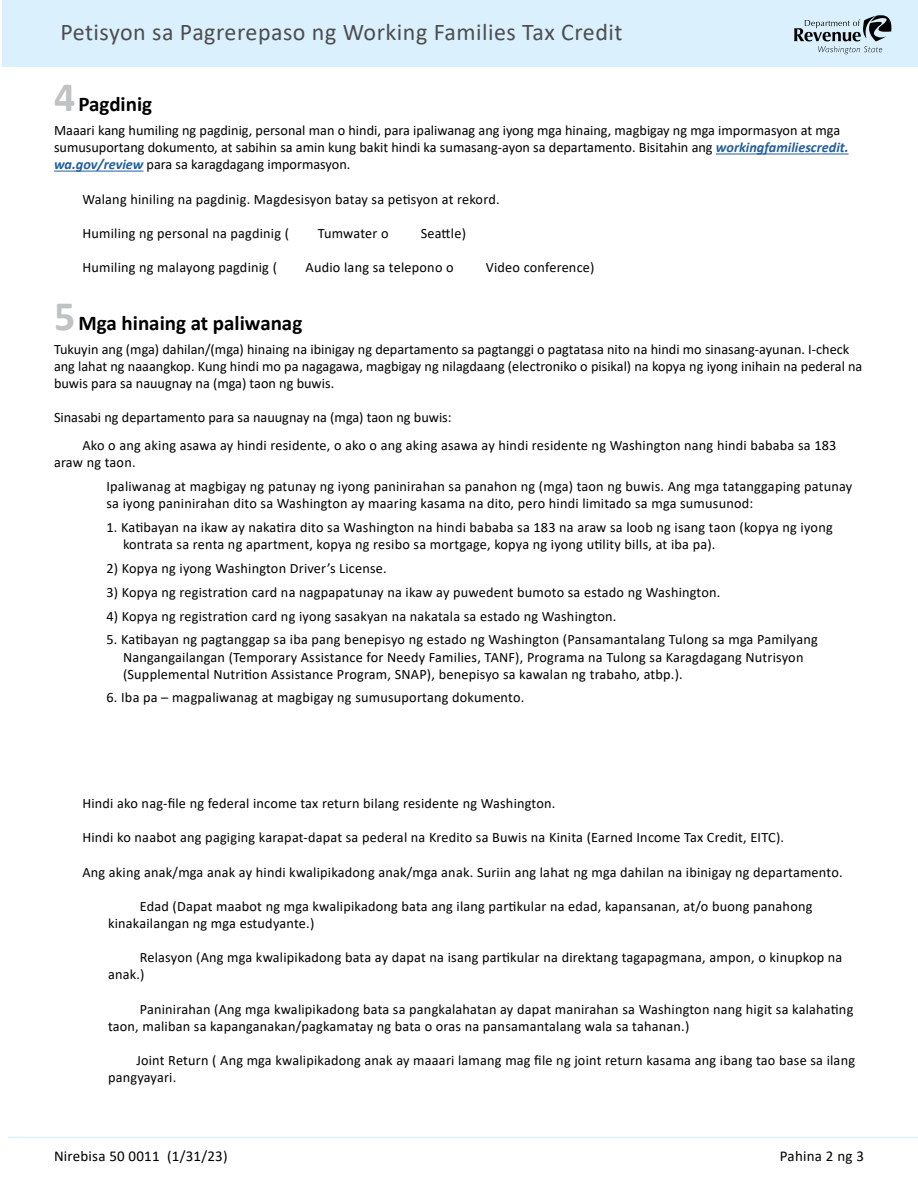
<style>
.page{position:relative;width:918px;height:1188px;background:#fff}
.page>*{position:absolute;margin:0;border:0;box-sizing:border-box;transform-origin:0 0}
.t1{font:24px "Calibri";letter-spacing:.02em;color:#4d4d4f}
.Normal__P{font:700 21px "Calibri";color:#000}
.t2{font:15px "Calibri";letter-spacing:.015em;color:#000}
.Normal__P-2{font:14.25px/17.1px "Calibri";letter-spacing:.015em;color:#000}
.s1{font-size:42px;color:#c0c2c4}
.s2{font-weight:700;font-style:italic;color:#215e9e}
</style>
<div class="page">
<div style="left:2px;top:0;width:916px;height:66px;background:#daf1fd"></div>
<svg style="left:794px;top:15px;width:98px;height:39px"></svg>
<hr style="left:8px;top:1137px;width:910px;height:1px;background:#daf1fd">
<hr style="left:716px;top:154px;width:133px;height:1px;background:#215e9e">
<hr style="left:54px;top:171px;width:89px;height:1px;background:#215e9e">
<h1 class="t1" style="left:60px;top:15px;width:564px">Petisyon sa Pagrerepaso ng Working Families Tax Credit</h1>
<p class="Normal__P" style="left:54px;top:90px;width:100px"><span class="s1">4</span> Pagdinig</p>
<p class="Normal__P-2" style="left:54px;top:122px;width:796px">Maaari kang humiling ng pagdinig, personal man o hindi, para ipaliwanag ang iyong mga hinaing, magbigay ng mga impormasyon at mga sumusuportang dokumento, at sabihin sa amin kung bakit hindi ka sumasang-ayon sa departamento. Bisitahin ang <span class="s2">workingfamiliescredit. wa.gov/review</span> para sa karagdagang impormasyon.</p>
<p class="Normal__P-2" style="left:82px;top:190px;width:419px">Walang hiniling na pagdinig. Magdesisyon batay sa petisyon at rekord.</p>
<p class="Normal__P-2" style="left:82px;top:224px;width:208px">Humiling ng personal na pagdinig (</p>
<p class="Normal__P-2" style="left:318px;top:224px;width:72px">Tumwater o</p>
<p class="Normal__P-2" style="left:421px;top:224px;width:47px">Seattle)</p>
<p class="Normal__P-2" style="left:82px;top:259px;width:196px">Humiling ng malayong pagdinig (</p>
<p class="Normal__P-2" style="left:306px;top:259px;width:150px">Audio lang sa telepono o</p>
<p class="Normal__P-2" style="left:486px;top:259px;width:110px">Video conference)</p>
<p class="Normal__P" style="left:54px;top:308px;width:250px"><span class="s1">5</span> Mga hinaing at paliwanag</p>
<p class="Normal__P-2" style="left:54px;top:340px;width:810px">Tukuyin ang (mga) dahilan/(mga) hinaing na ibinigay ng departamento sa pagtanggi o pagtatasa nito na hindi mo sinasang-ayunan. I-check ang lahat ng naaangkop. Kung hindi mo pa nagagawa, magbigay ng nilagdaang (electroniko o pisikal) na kopya ng iyong inihain na pederal na buwis para sa nauugnay na (mga) taon ng buwis.</p>
<p class="Normal__P-2" style="left:82px;top:404px;width:756px;line-height:27.6px;text-indent:-28px">Sinasabi ng departamento para sa nauugnay na (mga) taon ng buwis:<br>Ako o ang aking asawa ay hindi residente, o ako o ang aking asawa ay hindi residente ng Washington nang hindi bababa sa 183</p>
<p class="Normal__P-2" style="left:54px;top:453px;width:83px">araw ng taon.</p>
<p class="Normal__P-2" style="left:106px;top:477px;width:747px">Ipaliwanag at magbigay ng patunay ng iyong paninirahan sa panahon ng (mga) taon ng buwis. Ang mga tatanggaping patunay sa iyong paninirahan dito sa Washington ay maaring kasama na dito, pero hindi limitado sa mga sumusunod:</p>
<p class="Normal__P-2" style="left:123px;top:518px;width:711px;text-indent:-16px">1. Katibayan na ikaw ay nakatira dito sa Washington na hindi bababa sa 183 na araw sa loob ng isang taon (kopya ng iyong kontrata sa renta ng apartment, kopya ng resibo sa mortgage, kopya ng iyong utility bills, at iba pa).</p>
<p class="Normal__P-2" style="left:106px;top:559px;width:282px">2) Kopya ng iyong Washington Driver’s License.</p>
<p class="Normal__P-2" style="left:106px;top:583px;width:615px">3) Kopya ng registration card na nagpapatunay na ikaw ay puwedent bumoto sa estado ng Washington.</p>
<p class="Normal__P-2" style="left:106px;top:607px;width:511px">4) Kopya ng registration card ng iyong sasakyan na nakatala sa estado ng Washington.</p>
<p class="Normal__P-2" style="left:123px;top:631px;width:696px;text-indent:-16px">5. Katibayan ng pagtanggap sa iba pang benepisyo ng estado ng Washington (Pansamantalang Tulong sa mga Pamilyang<br>Nangangailangan (Temporary Assistance for Needy Families, TANF), Programa na Tulong sa Karagdagang Nutrisyon (Supplemental Nutrition Assistance Program, SNAP), benepisyo sa kawalan ng trabaho, atbp.).</p>
<p class="Normal__P-2" style="left:106px;top:689px;width:419px">6. Iba pa – magpaliwanag at magbigay ng sumusuportang dokumento.</p>
<p class="Normal__P-2" style="left:82px;top:794px;width:475px">Hindi ako nag-file ng federal income tax return bilang residente ng Washington.</p>
<p class="Normal__P-2" style="left:82px;top:829px;width:703px">Hindi ko naabot ang pagiging karapat-dapat sa pederal na Kredito sa Buwis na Kinita (Earned Income Tax Credit, EITC).</p>
<p class="Normal__P-2" style="left:82px;top:863px;width:762px">Ang aking anak/mga anak ay hindi kwalipikadong anak/mga anak. Suriin ang lahat ng mga dahilan na ibinigay ng departamento.</p>
<p class="Normal__P-2" style="left:108px;top:897px;width:706px;text-indent:32px">Edad (Dapat maabot ng mga kwalipikadong bata ang ilang partikular na edad, kapansanan, at/o buong panahong kinakailangan ng mga estudyante.)</p>
<p class="Normal__P-2" style="left:108px;top:949px;width:736px;text-indent:32px">Relasyon (Ang mga kwalipikadong bata ay dapat na isang partikular na direktang tagapagmana, ampon, o kinupkop na anak.)</p>
<p class="Normal__P-2" style="left:108px;top:1000px;width:747px;text-indent:32px">Paninirahan (Ang mga kwalipikadong bata sa pangkalahatan ay dapat manirahan sa Washington nang higit sa kalahating taon, maliban sa kapanganakan/pagkamatay ng bata o oras na pansamantalang wala sa tahanan.)</p>
<p class="Normal__P-2" style="left:108px;top:1051px;width:749px;text-indent:28px">Joint Return ( Ang mga kwalipikadong anak ay maaari lamang mag file ng joint return kasama ang ibang tao base sa ilang pangyayari.</p>
<p class="t2" style="left:54px;top:1145px;width:175px">Nirebisa 50 0011 (1/31/23)</p>
<p class="t2" style="left:780px;top:1145px;width:86px">Pahina 2 ng 3</p>
</div>
